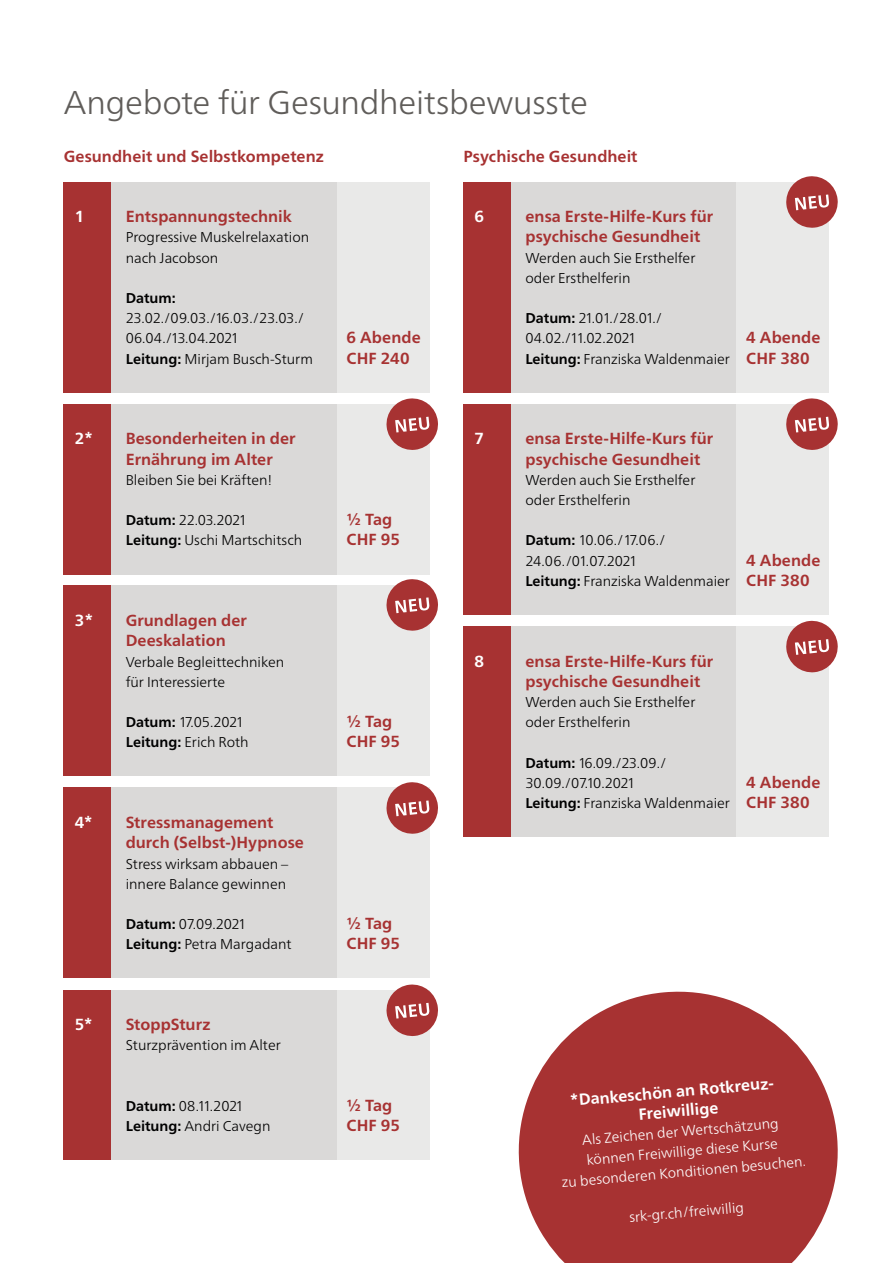
<style>
.page{position:relative;width:893px;height:1263px;background:#fff}
.page>*{position:absolute;margin:0;border:0;box-sizing:border-box;transform-origin:0 0}
.t1{font:300 33px "Frutiger Neue LTW1 G";letter-spacing:-.005em;color:#605d5a}
.t2{font:700 16.05px/20.2px "Frutiger Neue LTW1 G";letter-spacing:.005em;color:#a73232}
.t3{font:700 16.05px/19.5px "Frutiger Neue LTW1 G";color:#fff;text-align:center}
.t4{font:300 14.25px/20.2px "Frutiger Neue LTW1 G";color:#000}
.t5{font:300 14.25px/20.2px "Frutiger Neue LTW1 G";color:#fff;text-align:center}
.t6{font:700 14.25px "Frutiger Neue LTW1 G";color:#000}
.s1{font-weight:700}
</style>
<div class="page">
<div style="left:64px;top:182px;width:47px;height:210px;background:#a73232"></div>
<div style="left:111px;top:182px;width:226px;height:210px;background:#dad9d8"></div>
<div style="left:337px;top:182px;width:92px;height:210px;background:#e9e9e8"></div>
<div style="left:463px;top:182px;width:48px;height:210px;background:#a73232"></div>
<div style="left:511px;top:182px;width:226px;height:210px;background:#dad9d8"></div>
<div style="left:737px;top:182px;width:92px;height:210px;background:#e9e9e8"></div>
<div style="left:64px;top:585px;width:47px;height:191px;background:#a73232"></div>
<div style="left:111px;top:585px;width:226px;height:191px;background:#dad9d8"></div>
<div style="left:337px;top:585px;width:92px;height:191px;background:#e9e9e8"></div>
<div style="left:64px;top:788px;width:47px;height:190px;background:#a73232"></div>
<div style="left:111px;top:788px;width:226px;height:190px;background:#dad9d8"></div>
<div style="left:337px;top:788px;width:92px;height:190px;background:#e9e9e8"></div>
<svg style="left:386px;top:579px;width:52px;height:53px"></svg>
<svg style="left:385px;top:782px;width:53px;height:53px"></svg>
<div style="left:64px;top:990px;width:47px;height:170px;background:#a73232"></div>
<div style="left:111px;top:990px;width:226px;height:170px;background:#dad9d8"></div>
<div style="left:337px;top:990px;width:92px;height:170px;background:#e9e9e8"></div>
<svg style="left:386px;top:984px;width:52px;height:53px"></svg>
<div style="left:64px;top:404px;width:47px;height:170px;background:#a73232"></div>
<div style="left:111px;top:404px;width:226px;height:170px;background:#dad9d8"></div>
<div style="left:337px;top:404px;width:92px;height:170px;background:#e9e9e8"></div>
<div style="left:463px;top:404px;width:48px;height:210px;background:#a73232"></div>
<div style="left:511px;top:404px;width:226px;height:210px;background:#dad9d8"></div>
<div style="left:737px;top:404px;width:92px;height:210px;background:#e9e9e8"></div>
<div style="left:463px;top:626px;width:48px;height:211px;background:#a73232"></div>
<div style="left:511px;top:626px;width:226px;height:211px;background:#dad9d8"></div>
<div style="left:737px;top:626px;width:92px;height:211px;background:#e9e9e8"></div>
<svg style="left:386px;top:398px;width:52px;height:53px"></svg>
<svg style="left:786px;top:398px;width:52px;height:52px"></svg>
<svg style="left:786px;top:620px;width:52px;height:53px"></svg>
<svg style="left:786px;top:176px;width:52px;height:52px"></svg>
<svg style="left:518px;top:991px;width:320px;height:272px;fill:#a73232"></svg>
<h1 class="t1" style="left:64px;top:83px;width:526px">Angebote für Gesundheitsbewusste</h1>
<p class="t2" style="left:64px;top:146px;width:262px">Gesundheit und Selbstkompetenz</p>
<p class="t2" style="left:463px;top:146px;width:176px">Psychische Gesundheit</p>
<p class="t3" style="left:75px;top:207px;width:11px">1</p>
<p class="t2" style="left:126px;top:206px;width:168px">Entspannungstechnik</p>
<p class="t4" style="left:126px;top:227px;width:185px">Progressive Muskelrelaxation nach Jacobson</p>
<p class="t6" style="left:126px;top:290px;width:52px">Datum:</p>
<p class="t4" style="left:126px;top:308px;width:189px">23.02./09.03./16.03./23.03./<br>06.04./13.04.2021<br><span class="s1">Leitung:</span> Mirjam Busch-Sturm</p>
<p class="t2" style="left:347px;top:328px;width:76px">6 Abende<br>CHF 240</p>
<p class="t3" style="left:474px;top:207px;width:11px">6</p>
<p class="t2" style="left:525px;top:206px;width:189px">ensa Erste-Hilfe-Kurs für psychische Gesundheit</p>
<p class="t4" style="left:525px;top:247px;width:171px">Werden auch Sie Ersthelfer oder Ersthelferin</p>
<p class="t4" style="left:525px;top:308px;width:206px"><span class="s1">Datum:</span> 21.01./28.01./<br>04.02./11.02.2021<br><span class="s1">Leitung:</span> Franziska Waldenmaier</p>
<p class="t2" style="left:746px;top:328px;width:76px">4 Abende<br>CHF 380</p>
<p class="t3" style="left:75px;top:429px;width:20px">2*</p>
<p class="t2" style="left:126px;top:429px;width:171px">Besonderheiten in der<br>Ernährung im Alter</p>
<p class="t4" style="left:126px;top:470px;width:148px">Bleiben Sie bei Kräften!</p>
<p class="t4" style="left:126px;top:510px;width:178px"><span class="s1">Datum:</span> 22.03.2021<br><span class="s1">Leitung:</span> Uschi Martschitsch</p>
<p class="t2" style="left:347px;top:509px;width:55px">½ Tag<br>CHF 95</p>
<p class="t3" style="left:75px;top:611px;width:20px">3*</p>
<p class="t2" style="left:126px;top:610px;width:123px">Grundlagen der<br>Deeskalation</p>
<p class="t4" style="left:126px;top:651px;width:160px">Verbale Begleittechniken für Interessierte</p>
<p class="t4" style="left:126px;top:712px;width:125px"><span class="s1">Datum:</span> 17.05.2021<br><span class="s1">Leitung:</span> Erich Roth</p>
<p class="t2" style="left:347px;top:711px;width:55px">½ Tag<br>CHF 95</p>
<p class="t3" style="left:75px;top:813px;width:20px">4*</p>
<p class="t2" style="left:126px;top:812px;width:180px">Stressmanagement durch (Selbst-)Hypnose</p>
<p class="t4" style="left:126px;top:853px;width:164px">Stress wirksam abbauen – innere Balance gewinnen</p>
<p class="t4" style="left:126px;top:914px;width:168px"><span class="s1">Datum:</span> 07.09.2021<br><span class="s1">Leitung:</span> Petra Margadant</p>
<p class="t2" style="left:347px;top:913px;width:55px">½ Tag<br>CHF 95</p>
<p class="t3" style="left:474px;top:429px;width:11px">7</p>
<p class="t2" style="left:525px;top:429px;width:189px">ensa Erste-Hilfe-Kurs für psychische Gesundheit</p>
<p class="t4" style="left:525px;top:470px;width:171px">Werden auch Sie Ersthelfer oder Ersthelferin</p>
<p class="t4" style="left:525px;top:530px;width:206px"><span class="s1">Datum:</span> 10.06./17.06./<br>24.06./01.07.2021<br><span class="s1">Leitung:</span> Franziska Waldenmaier</p>
<p class="t2" style="left:746px;top:550px;width:76px">4 Abende<br>CHF 380</p>
<p class="t3" style="left:474px;top:651px;width:11px">8</p>
<p class="t2" style="left:525px;top:651px;width:189px">ensa Erste-Hilfe-Kurs für psychische Gesundheit</p>
<p class="t4" style="left:525px;top:692px;width:171px">Werden auch Sie Ersthelfer oder Ersthelferin</p>
<p class="t4" style="left:525px;top:752px;width:206px"><span class="s1">Datum:</span> 16.09./23.09./<br>30.09./07.10.2021<br><span class="s1">Leitung:</span> Franziska Waldenmaier</p>
<p class="t2" style="left:746px;top:772px;width:76px">4 Abende<br>CHF 380</p>
<p class="t3" style="left:75px;top:1015px;width:20px">5*</p>
<p class="t2" style="left:126px;top:1014px;width:86px">StoppSturz</p>
<p class="t4" style="left:126px;top:1035px;width:157px">Sturzprävention im Alter</p>
<p class="t4" style="left:126px;top:1096px;width:146px"><span class="s1">Datum:</span> 08.11.2021<br><span class="s1">Leitung:</span> Andri Cavegn</p>
<p class="t2" style="left:347px;top:1095px;width:55px">½ Tag<br>CHF 95</p>
<p class="t3" style="left:569px;top:1091px;width:208px;rotate:-5deg">*Dankeschön an Rotkreuz-<br>Freiwillige</p>
<p class="t5" style="left:557px;top:1132px;width:246px;rotate:-5deg">Als Zeichen der Wertschätzung können Freiwillige diese Kurse<br>zu besonderen Konditionen besuchen.</p>
<p class="t5" style="left:628px;top:1207px;width:116px;rotate:-5deg">srk-gr.ch/freiwillig</p>
</div>
